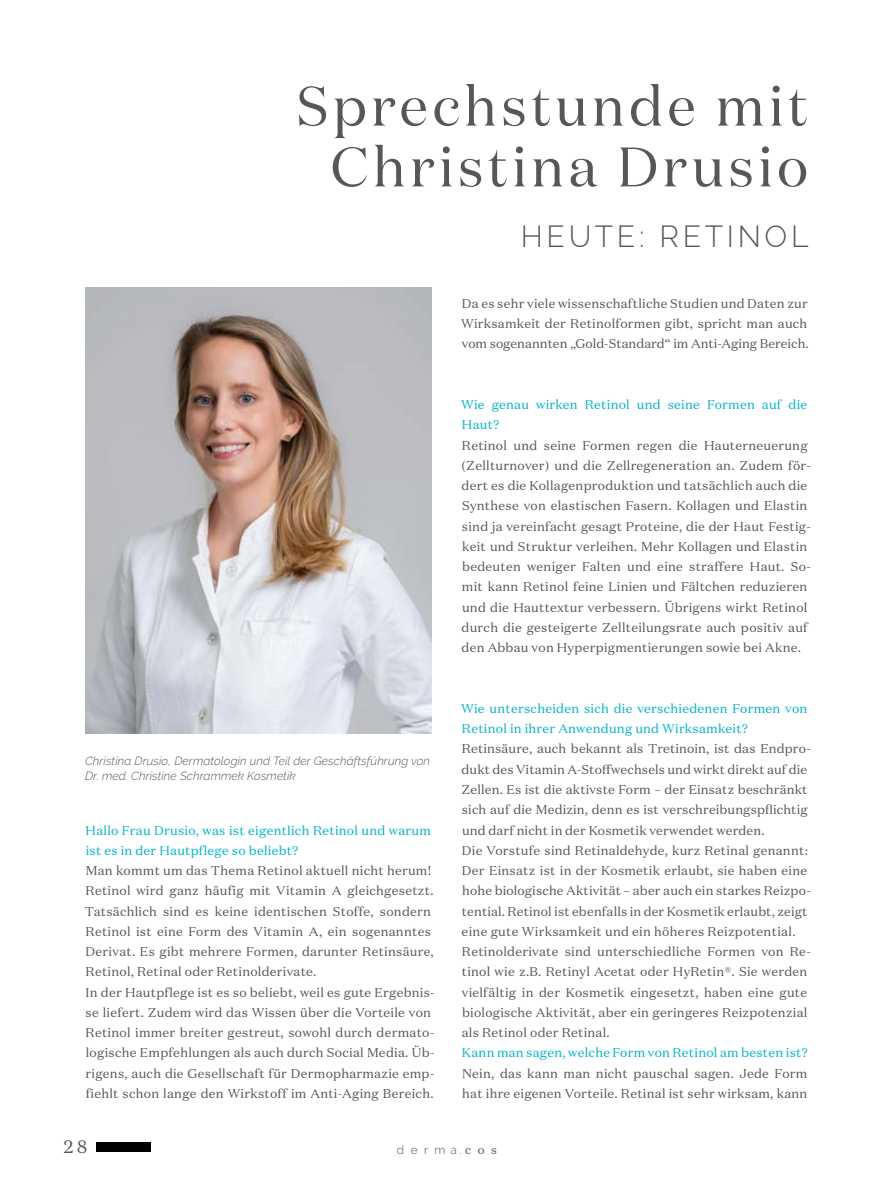
<style>
.page{position:relative;width:893px;height:1191px;background:#fff}
.page>*{position:absolute;margin:0;border:0;box-sizing:border-box;transform-origin:0 0}
.t1{font:55.5px/60.8px "Domaine Display";letter-spacing:.08em;color:#575756;text-align:right}
.t2{font:300 30px "Raleway";letter-spacing:.12em;color:#575756}
.t3{font:18px "Domaine Text";color:#575756}
.t4{font:12.75px/20.2px "Domaine Text";letter-spacing:.02em;color:#575756}
.t5{font:12.75px/20.2px "Domaine Text";letter-spacing:.02em;color:#00b4cd}
.t6{font:300 12px "Raleway";letter-spacing:.53em;color:#575756}
.t7{font:italic 300 11.85px/15.8px "Raleway";letter-spacing:.01em;color:#575756}
.s1{font-family:"Domaine Text";font-weight:400}
</style>
<div class="page">
<div style="left:97px;top:1142px;width:54px;height:9px;background:#000"></div>
<img style="left:85px;top:288px;width:347px;height:445px">
<h1 class="t1" style="left:297px;top:75px;width:513px">Sprechstunde mit<br>Christina Drusio</h1>
<h2 class="t2" style="left:521px;top:219px;width:289px">HEUTE: RETINOL</h2>
<p class="t4" style="left:461px;top:293px;width:349px;text-align:justify">Da es sehr viele wissenschaftliche Studien und Daten zur Wirksamkeit der Retinolformen gibt, spricht man auch vom sogenannten „Gold-Standard“ im Anti-Aging Bereich.</p>
<p class="t7" style="left:85px;top:752px;width:347px">Christina Drusio, Dermatologin und Teil der Geschäftsführung von<br>Dr. med. Christine Schrammek Kosmetik</p>
<p class="t5" style="left:86px;top:820px;width:347px">Hallo Frau Drusio, was ist eigentlich Retinol und warum ist es in der Hautpflege so beliebt?</p>
<p class="t4" style="left:85px;top:860px;width:351px">Man kommt um das Thema Retinol aktuell nicht herum!<br>Retinol wird ganz häufig mit Vitamin A gleichgesetzt.<br>Tatsächlich sind es keine identischen Stoffe, sondern Retinol ist eine Form des Vitamin A, ein sogenanntes Derivat. Es gibt mehrere Formen, darunter Retinsäure, Retinol, Retinal oder Retinolderivate.<br>In der Hautpflege ist es so beliebt, weil es gute Ergebnis&shy;se liefert. Zudem wird das Wissen über die Vorteile von Retinol immer breiter gestreut, sowohl durch dermato&shy;logische Empfehlungen als auch durch Social Media. Üb&shy;rigens, auch die Gesellschaft für Dermopharmazie emp&shy;fiehlt schon lange den Wirkstoff im Anti-Aging Bereich.</p>
<p class="t5" style="left:461px;top:394px;width:348px">Wie genau wirken Retinol und seine Formen auf die<br>Haut?</p>
<p class="t4" style="left:461px;top:435px;width:351px">Retinol und seine Formen regen die Hauterneuerung (Zellturnover) und die Zellregeneration an. Zudem för&shy;dert es die Kollagenproduktion und tatsächlich auch die Synthese von elastischen Fasern. Kollagen und Elastin sind ja vereinfacht gesagt Proteine, die der Haut Festig&shy;keit und Struktur verleihen. Mehr Kollagen und Elastin bedeuten weniger Falten und eine straffere Haut. So&shy;mit kann Retinol feine Linien und Fältchen reduzieren und die Hauttextur verbessern. Übrigens wirkt Retinol durch die gesteigerte Zellteilungsrate auch positiv auf den Abbau von Hyperpigmentierungen sowie bei Akne.</p>
<p class="t5" style="left:461px;top:698px;width:348px">Wie unterscheiden sich die verschiedenen Formen von<br>Retinol in ihrer Anwendung und Wirksamkeit?</p>
<p class="t4" style="left:462px;top:738px;width:351px">Retinsäure, auch bekannt als Tretinoin, ist das Endpro&shy;dukt des Vitamin A-Stoffwechsels und wirkt direkt auf die Zellen. Es ist die aktivste Form – der Einsatz beschränkt sich auf die Medizin, denn es ist verschreibungspflichtig und darf nicht in der Kosmetik verwendet werden.<br>Die Vorstufe sind Retinaldehyde, kurz Retinal genannt:<br>Der Einsatz ist in der Kosmetik erlaubt, sie haben eine hohe biologische Aktivität – aber auch ein starkes Reizpo&shy;tential. Retinol ist ebenfalls in der Kosmetik erlaubt, zeigt eine gute Wirksamkeit und ein höheres Reizpotential.<br>Retinolderivate sind unterschiedliche Formen von Re&shy;tinol wie z.B. Retinyl Acetat oder HyRetin®. Sie werden vielfältig in der Kosmetik eingesetzt, haben eine gute biologische Aktivität, aber ein geringeres Reizpotenzial als Retinol oder Retinal.</p>
<p class="t5" style="left:462px;top:1042px;width:347px">Kann man sagen, welche Form von Retinol am besten ist?</p>
<p class="t4" style="left:462px;top:1062px;width:347px">Nein, das kann man nicht pauschal sagen. Jede Form hat ihre eigenen Vorteile. Retinal ist sehr wirksam, kann</p>
<h3 class="t3" style="left:63px;top:1135px;width:26px">28</h3>
<p class="t6" style="left:397px;top:1142px;width:102px">derma.<span class="s1">cos</span></p>
</div>
